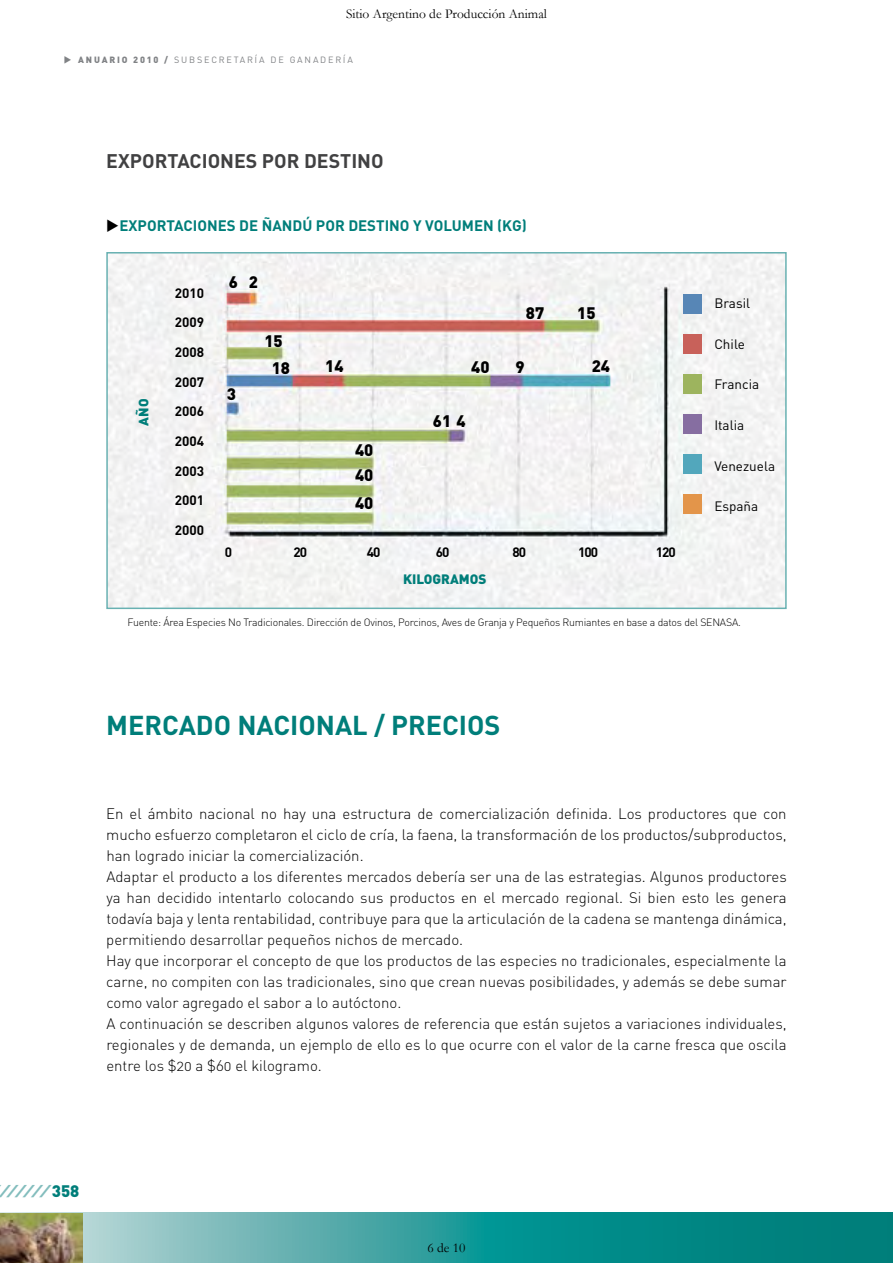
<style>
.page{position:relative;width:893px;height:1263px;background:#fff}
.page>*{position:absolute;margin:0;border:0;box-sizing:border-box;transform-origin:0 0}
.t1{font:700 27px "DIN";color:#007e7a}
.t2{font:700 19.5px "DIN";color:#414142}
.t3{font:900 16.5px/27px "DIN";color:#000;text-align:center}
.t4{font:italic 900 16.5px "Helvetica Neue";color:#83bdbd}
.t5{font:15px/21px "DIN Light Alternate";color:#000}
.t6{font:700 15px "DIN";color:#007e7a}
.t7{font:700 13.5px/29.7px "DIN";color:#000;text-align:justify}
.t8{font:13.5px "DIN";color:#000}
.t9{font:13.5px "Garamond";color:#000}
.t10{font:900 13.5px "DIN";color:#007e7a}
.t11{font:10.5px "DIN Light Alternate";letter-spacing:-.02em;color:#000}
.t12{font:9px "DIN";letter-spacing:.2em;color:#808285}
.s1{font-weight:900}
.s2{font-family:"DIN";font-style:normal;color:#007e7a}
</style>
<div class="page">
<svg style="left:83px;top:1213px;width:810px;height:50px;background:#349d9c"></svg>
<img style="left:0;top:1213px;width:83px;height:50px">
<img style="left:109px;top:255px;width:675px;height:351px">
<div style="left:106px;top:252px;width:681px;height:357px;border:2px solid #68b1b2"></div>
<div style="left:683px;top:294px;width:19px;height:20px;background:#5786b6"></div>
<div style="left:683px;top:454px;width:19px;height:20px;background:#52a7bc"></div>
<div style="left:683px;top:494px;width:19px;height:19px;background:#e3954a"></div>
<div style="left:683px;top:334px;width:19px;height:20px;background:#c8615a"></div>
<div style="left:683px;top:374px;width:19px;height:20px;background:#9db45e"></div>
<div style="left:683px;top:414px;width:19px;height:20px;background:#866ea1"></div>
<p class="t9" style="left:346px;top:4px;width:202px">Sitio Argentino de Producción Animal</p>
<p class="t12" style="left:64px;top:54px;width:291px">◆ <span class="s1">ANUARIO 2010 /</span> subsecretaría de ganadería</p>
<h2 class="t2" style="left:106px;top:148px;width:279px">EXPORTACI ONES POR DESTI NO</h2>
<p class="t6" style="left:119px;top:216px;width:409px">EXPORTACIONES DE ÑANDÚ POR DESTI NO Y VOLUMEN (KG)</p>
<p class="t10" style="left:135px;top:426px;width:28px;rotate:-90deg">AÑO</p>
<p class="t7" style="left:175px;top:277px;width:31px">2010<br>2009<br>2008<br>2007<br>2006<br>2004<br>2003<br>2001<br>2000</p>
<p class="t3" style="left:229px;top:268px;width:31px">6 2</p>
<p class="t3" style="left:227px;top:380px;width:11px">3</p>
<p class="t3" style="left:264px;top:327px;width:27px">15<br>18</p>
<p class="t3" style="left:325px;top:351px;width:20px">14</p>
<p class="t3" style="left:355px;top:437px;width:20px;line-height:24.9px;text-align:left">40<br>40</p>
<p class="t3" style="left:355px;top:489px;width:20px">40</p>
<p class="t3" style="left:526px;top:298px;width:20px">87</p>
<p class="t3" style="left:577px;top:298px;width:20px">15</p>
<p class="t3" style="left:471px;top:353px;width:20px">40</p>
<p class="t3" style="left:515px;top:353px;width:11px">9</p>
<p class="t3" style="left:592px;top:351px;width:20px">24</p>
<p class="t3" style="left:433px;top:407px;width:34px">61 4</p>
<p class="t7" style="left:225px;top:537px;width:9px">0</p>
<p class="t7" style="left:293px;top:537px;width:15px">20</p>
<p class="t7" style="left:367px;top:537px;width:15px">40</p>
<p class="t7" style="left:436px;top:537px;width:15px">60</p>
<p class="t7" style="left:512px;top:537px;width:15px">80</p>
<p class="t7" style="left:578px;top:537px;width:21px">100</p>
<p class="t7" style="left:656px;top:537px;width:21px">120</p>
<p class="t10" style="left:403px;top:570px;width:84px">KILOGRAMOS</p>
<p class="t8" style="left:714px;top:295px;width:37px">Brasil</p>
<p class="t8" style="left:714px;top:335px;width:32px">Chile</p>
<p class="t8" style="left:714px;top:376px;width:46px">Francia</p>
<p class="t8" style="left:714px;top:417px;width:31px">Italia</p>
<p class="t8" style="left:714px;top:457px;width:62px">Venezuela</p>
<p class="t8" style="left:714px;top:498px;width:45px">España</p>
<p class="t11" style="left:128px;top:616px;width:615px">Fuente: Área Especies No Tradicionales. Dirección de Ovinos, Porcinos, Aves de Granja y Pequeños Rumiantes en base a datos del Senasa.</p>
<h1 class="t1" style="left:106px;top:708px;width:396px">MERCADO NACI ONAL / PRECI OS</h1>
<p class="t5" style="left:106px;top:803px;width:682px">En el ámbito nacional no hay una estructura de comercialización definida. Los productores que con mucho esfuerzo completaron el ciclo de cría, la faena, la transformación de los productos/subproductos, han logrado iniciar la comercialización.<br>Adaptar el producto a los diferentes mercados debería ser una de las estrategias. Algunos productores ya han decidido intentarlo colocando sus productos en el mercado regional. Si bien esto les genera todavía baja y lenta rentabilidad, contribuye para que la articulación de la cadena se mantenga dinámica, permitiendo desarrollar pequeños nichos de mercado.<br>Hay que incorporar el concepto de que los productos de las especies no tradicionales, especialmente la carne, no compiten con las tradicionales, sino que crean nuevas posibilidades, y además se debe sumar como valor agregado el sabor a lo autóctono.<br>A continuación se describen algunos valores de referencia que están sujetos a variaciones individuales, regionales y de demanda, un ejemplo de ello es lo que ocurre con el valor de la carne fresca que oscila entre los $20 a $60 el kilogramo.</p>
<p class="t4" style="left:-2px;top:1181px;width:83px">////// <span class="s2">3 5 8</span></p>
<p class="t9" style="left:427px;top:1238px;width:40px">6 de 10</p>
</div>
